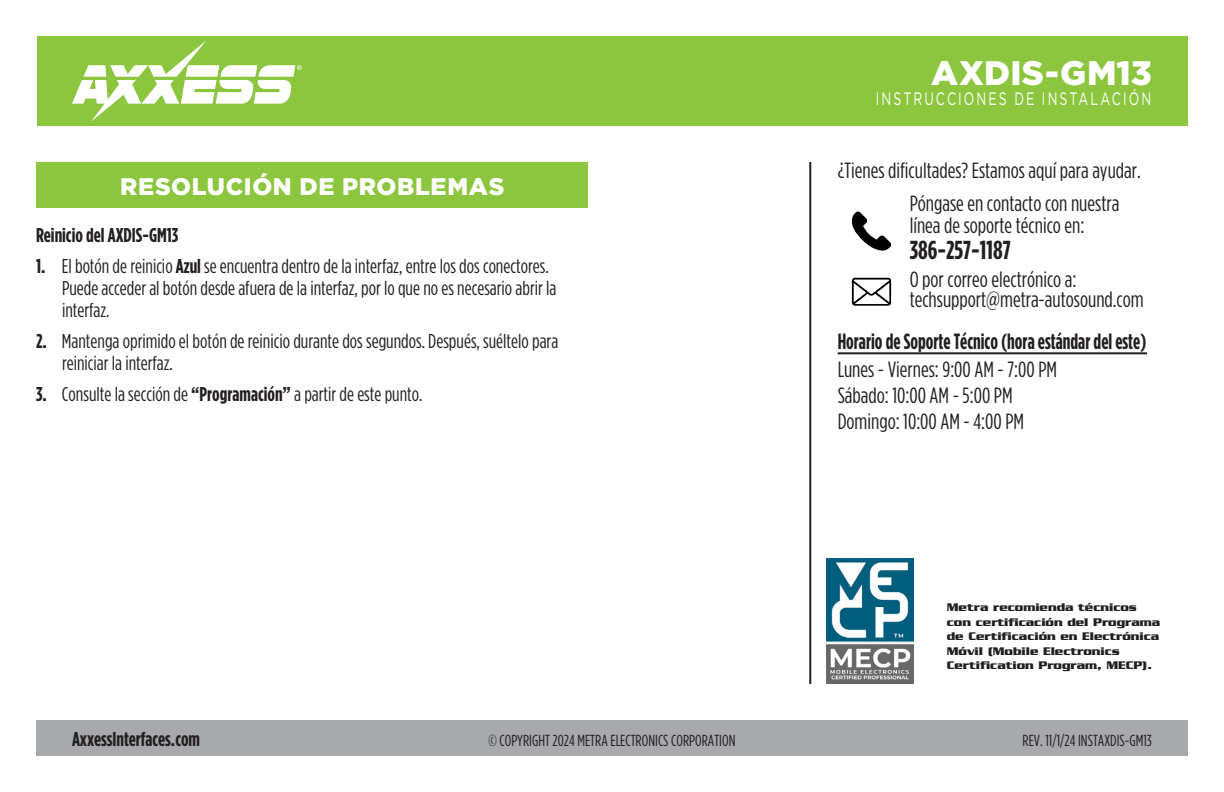
<style>
.page{position:relative;width:1224px;height:792px;background:#fff}
.page>*{position:absolute;margin:0;border:0;box-sizing:border-box;transform-origin:0 0}
.t1{font:900 34px "Gotham";letter-spacing:.005em;color:#fff}
.t2{font:700 26px "Gotham Condensed";color:#231f20}
.t3{font:900 24px "Gotham";letter-spacing:.03em;color:#fff}
.t4{font:22px/26px "Gotham Condensed";color:#231f20}
.t5{font:700 22px "Gotham Condensed";color:#231f20;scale:.92 1}
.t6{font:20px/22px "Gotham Condensed";color:#231f20}
.t7{font:700 20px "Gotham Condensed";color:#231f20}
.t8{font:18px "Gotham";letter-spacing:.165em;color:#fff;scale:.69 1}
.t9{font:16px "Gotham Condensed";color:#231f20}
.t10{font:700 12px/14.4px "Serpentine";color:#231f20}
.s1{font-weight:700}
</style>
<div class="page">
<div style="left:36px;top:720px;width:1152px;height:36px;background:#a8a9ad"></div>
<div style="left:37px;top:36px;width:1150px;height:90px;background:#8bc63e"></div>
<svg style="left:72px;top:40px;width:230px;height:82px"></svg>
<hr style="left:809px;top:162px;width:2px;height:522px;background:#231f20">
<hr style="left:838px;top:352px;width:309px;height:2px;background:#231f20">
<svg style="left:852px;top:212px;width:39px;height:39px"></svg>
<svg style="left:852px;top:278px;width:39px;height:28px"></svg>
<img style="left:827px;top:558px;width:86px;height:126px">
<div style="left:37px;top:162px;width:551px;height:45px;background:#8bc63e"></div>
<p class="t3" style="left:120px;top:172px;width:386px">RESOLUCIÓN DE PROBLEMAS</p>
<p class="t7" style="left:36px;top:224px;width:144px">Reinicio del AXDIS-GM13</p>
<p class="t6" style="left:62px;top:255px;width:496px;text-indent:-26px"><span class="s1">1.</span> El botón de reinicio <span class="s1">Azul</span> se encuentra dentro de la interfaz, entre los dos conectores.<br>Puede acceder al botón desde afuera de la interfaz, por lo que no es necesario abrir la interfaz.</p>
<p class="t6" style="left:62px;top:330px;width:498px;text-indent:-26px"><span class="s1">2.</span> Mantenga oprimido el botón de reinicio durante dos segundos. Después, suéltelo para reiniciar la interfaz.</p>
<p class="t6" style="left:36px;top:383px;width:388px"><span class="s1">3.</span> Consulte la sección de <span class="s1">“Programación”</span> a partir de este punto.</p>
<h1 class="t1" style="left:931px;top:53px;width:222px">AXDIS-GM13</h1>
<p class="t8" style="left:876px;top:89px;width:401px">INSTRUCCIONES DE INSTALACIÓN</p>
<p class="t4" style="left:910px;top:153px;width:233px;line-height:33px;text-indent:-72px">¿Tienes dificultades? Estamos aquí para ayudar.<br>Póngase en contacto con nuestra</p>
<p class="t4" style="left:910px;top:212px;width:176px">línea de soporte técnico en:</p>
<h2 class="t2" style="left:910px;top:235px;width:103px">386-257-1187</h2>
<p class="t4" style="left:910px;top:269px;width:236px;line-height:20px">O por correo electrónico a: techsupport@metra-autosound.com</p>
<p class="t5" style="left:838px;top:328px;width:337px">Horario de Soporte Técnico (hora estándar del este)</p>
<p class="t4" style="left:838px;top:356px;width:221px">Lunes - Viernes: 9:00 AM - 7:00 PM<br>Sábado: 10:00 AM - 5:00 PM<br>Domingo: 10:00 AM - 4:00 PM</p>
<p class="t10" style="left:947px;top:600px;width:215px">Metra recomienda técnicos con certificación del Programa de Certificación en Electrónica<br>Móvil (Mobile Electronics<br>Certification Program, MECP).</p>
<p class="t7" style="left:72px;top:728px;width:130px">AxxessInterfaces.com</p>
<p class="t9" style="left:489px;top:732px;width:248px">© COPYRIGHT 2024 METRA ELECTRONICS CORPORATION</p>
<p class="t9" style="left:1023px;top:732px;width:131px">REV. 11/1/24 INSTAXDIS-GM13</p>
</div>
